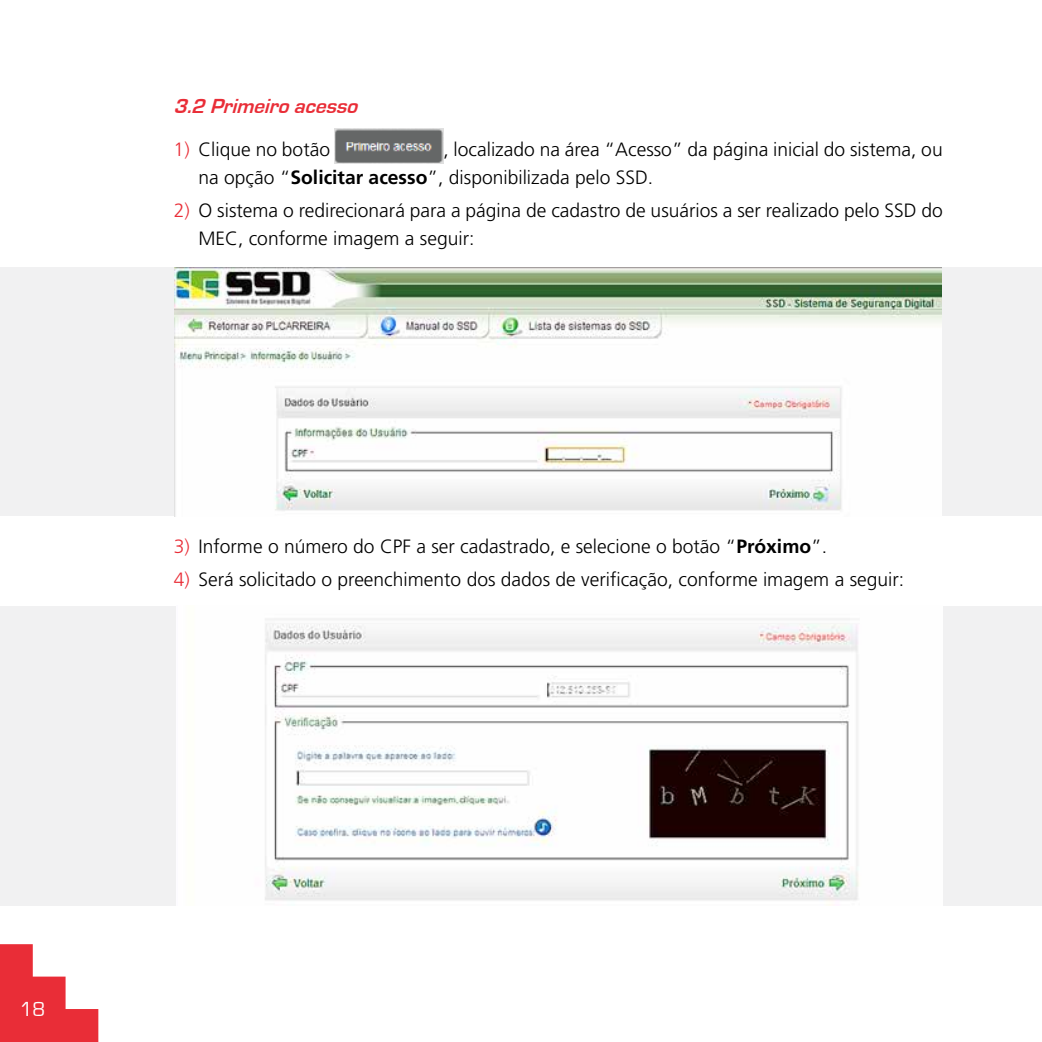
<style>
.page{position:relative;width:1042px;height:1042px;background:#fff}
.page>*{position:absolute;margin:0;border:0;box-sizing:border-box;transform-origin:0 0}
.t1{font:italic 700 21px "Eurostile";color:#e92d37}
.t2{font:21px "Eurostile";color:#fff}
.t3{font:300 19.25px/28px "Frutiger";color:#000}
.s1{color:#e92d37}
.s2{font-weight:700}
</style>
<div class="page">
<div style="left:0;top:606px;width:1042px;height:299px;background:#f1f1f2"></div>
<div style="left:0;top:268px;width:1042px;height:248px;background:#f1f1f2"></div>
<img style="left:335px;top:129px;width:108px;height:35px">
<img style="left:175px;top:268px;width:766px;height:248px">
<img style="left:176px;top:606px;width:767px;height:299px">
<svg style="left:0;top:944px;width:98px;height:98px"></svg>
<p class="t1" style="left:174px;top:95px;width:191px">3.2 Primeiroacesso</p>
<p class="t3" style="left:174px;top:136px;width:158px"><span class="s1">1)</span> Clique no botão</p>
<p class="t3" style="left:198px;top:136px;width:746px;text-indent:245px">, localizado na área “Acesso” da página inicial do sistema, ou na opção “<span class="s2">Solicitar acesso</span>”, disponibilizada pelo SSD.</p>
<p class="t3" style="left:198px;top:197px;width:746px;text-indent:-25px"><span class="s1">2)</span> O sistema o redirecionará para a página de cadastro de usuários a ser realizado pelo SSD do<br>MEC, conforme imagem a seguir:</p>
<p class="t3" style="left:174px;top:533px;width:655px"><span class="s1">3)</span> Informe o número do CPF a ser cadastrado, e selecione o botão “<span class="s2">Próximo</span>”.</p>
<p class="t3" style="left:174px;top:566px;width:732px"><span class="s1">4)</span> Será solicitado o preenchimento dos dados de verificação, conforme imagem a seguir:</p>
<p class="t2" style="left:20px;top:997px;width:27px">18</p>
</div>
